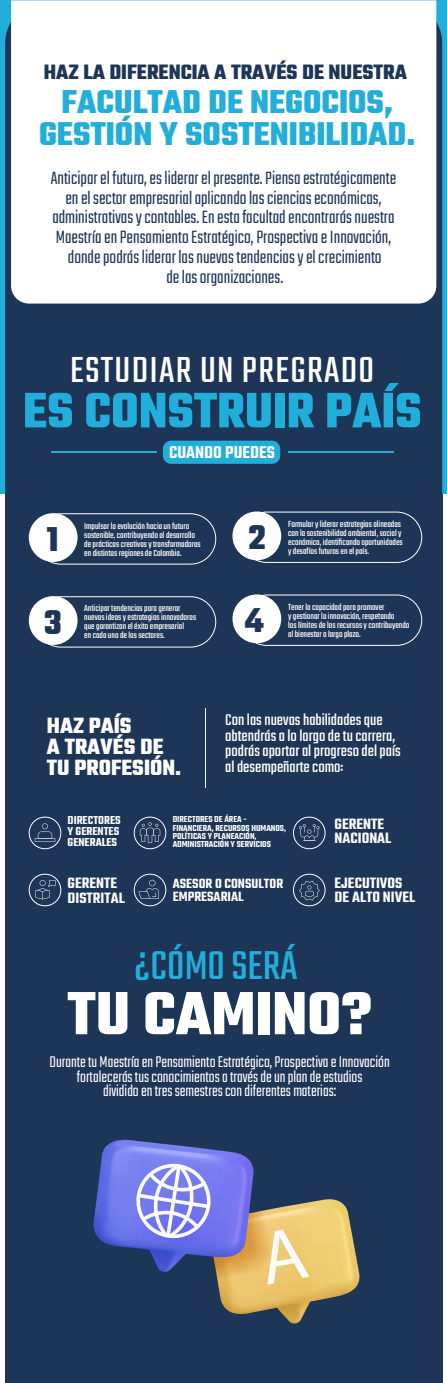
<style>
.page{position:relative;width:447px;height:1383px;background:#fff}
.page>*{position:absolute;margin:0;border:0;box-sizing:border-box;transform-origin:0 0}
.t1{font:700 65.7px "Teko";color:#fff}
.t2{font:700 53.85px "Teko";color:#22aeda}
.t3{font:44.47px "Teko";color:#22aeda}
.t4{font:39.97px "Teko";letter-spacing:.03em;color:#fff}
.t5{font:700 37.2px "Teko";color:#1d3556}
.t6{font:700 35.62px/31.2px "Teko";color:#22aeda;text-align:center}
.t7{font:700 23.85px/21.1px "Teko";color:#fff}
.t8{font:700 22.5px "Teko";color:#1d3556}
.t9{font:300 19.73px/19.7px "Teko";color:#1d3556;text-align:center}
.t10{font:600 18.6px "Teko";color:#fff}
.t11{font:17.25px/15.8px "Teko";color:#fff}
.t12{font:300 17.17px/14.8px "Teko";color:#fff;text-align:center}
.t13{font:600 16.35px/14.5px "Teko";color:#fff}
.t14{font:600 14.62px/12.9px "Teko";color:#fff}
.t15{font:600 12.6px/11.2px "Teko";color:#fff}
.t16{font:9.75px/9px "Teko";color:#fff}
.t17{font:600 9.45px/8.3px "Teko";color:#fff}
</style>
<div class="page">
<div style="left:5px;top:480px;width:437px;height:902px;background:#1d3556"></div>
<div style="left:0;top:0;width:447px;height:493px;background:#22aeda"></div>
<div style="left:5px;top:1px;width:437px;height:538px;background:#1d3556;border-radius:42px"></div>
<div style="left:11px;top:0;width:425px;height:303px;background:#fff"></div>
<div style="left:163px;top:440px;width:117px;height:24px;background:#22aeda;border-radius:8px"></div>
<hr style="left:51px;top:451px;width:106px;height:1px;background:#22aeda">
<hr style="left:288px;top:451px;width:106px;height:1px;background:#22aeda">
<div style="left:35px;top:513px;width:181px;height:51px;border:1px solid #fff;border-radius:25px"></div>
<div style="left:29px;top:513px;width:49px;height:49px;background:#fff;border-radius:50%"></div>
<div style="left:241px;top:512px;width:181px;height:50px;border:1px solid #fff;border-radius:25px"></div>
<div style="left:232px;top:511px;width:49px;height:49px;background:#fff;border-radius:50%"></div>
<div style="left:35px;top:596px;width:181px;height:51px;border:1px solid #fff;border-radius:25px"></div>
<div style="left:29px;top:596px;width:49px;height:49px;background:#fff;border-radius:50%"></div>
<div style="left:241px;top:595px;width:181px;height:50px;border:1px solid #fff;border-radius:25px"></div>
<div style="left:232px;top:594px;width:49px;height:49px;background:#fff;border-radius:50%"></div>
<hr style="left:206px;top:708px;width:1px;height:79px;background:#fff">
<div style="left:29px;top:816px;width:32px;height:33px;border:1px solid #fff;border-radius:50%"></div>
<div style="left:134px;top:816px;width:32px;height:33px;border:1px solid #fff;border-radius:50%"></div>
<div style="left:293px;top:816px;width:32px;height:33px;border:1px solid #fff;border-radius:50%"></div>
<svg style="left:93px;top:1139px;width:266px;height:184px"></svg>
<div style="left:29px;top:873px;width:32px;height:33px;border:1px solid #fff;border-radius:50%"></div>
<div style="left:134px;top:873px;width:32px;height:33px;border:1px solid #fff;border-radius:50%"></div>
<div style="left:293px;top:873px;width:32px;height:33px;border:1px solid #fff;border-radius:50%"></div>
<svg style="left:35px;top:823px;width:20px;height:18px"></svg>
<svg style="left:35px;top:880px;width:21px;height:19px"></svg>
<svg style="left:140px;top:822px;width:20px;height:20px"></svg>
<svg style="left:139px;top:879px;width:20px;height:19px"></svg>
<svg style="left:299px;top:824px;width:21px;height:17px"></svg>
<svg style="left:299px;top:880px;width:21px;height:20px"></svg>
<h3 class="t8" style="left:44px;top:58px;width:365px">HAZ LA DIFERENCIA A TRAVÉS DE NUESTRA</h3>
<h3 class="t6" style="left:39px;top:89px;width:378px">FACULTAD DE NEGOCIOS,<br>GESTIÓN Y SOSTENIBILIDAD.</h3>
<p class="t9" style="left:51px;top:169px;width:347px">Anticipar el futuro, es liderar el presente. Piensa estratégicamente en el sector empresarial aplicando las ciencias económicas, administrativas y contables. En esta facultad encontrarás nuestra Maestría en Pensamiento Estratégico, Prospectiva e Innovación, donde podrás liderar las nuevas tendencias y el crecimiento<br>de las organizaciones.</p>
<h3 class="t4" style="left:70px;top:347px;width:306px">ESTUDIAR UN PREGRADO</h3>
<h2 class="t2" style="left:23px;top:376px;width:400px">ES CONSTRUIR PAÍS</h2>
<h3 class="t10" style="left:169px;top:440px;width:107px">CUANDO PUEDES</h3>
<p class="t16" style="left:84px;top:522px;width:118px">Impulsar la evolución hacia un futuro sostenible, contribuyendo al desarrollo de prácticas creativas y transformadoras en distintas regiones de Colombia.</p>
<h3 class="t5" style="left:47px;top:515px;width:14px">1</h3>
<h3 class="t5" style="left:248px;top:513px;width:19px">2</h3>
<p class="t16" style="left:288px;top:520px;width:116px">Formular y liderar estrategias alineadas con la sostenibilidad ambiental, social y económica, identificando oportunidades y desafíos futuros en el país.</p>
<p class="t16" style="left:84px;top:604px;width:113px">Anticipar tendencias para generar nuevas ideas y estrategias innovadoras que garantizan el éxito empresarial<br>en cada uno de los sectores.</p>
<h3 class="t5" style="left:44px;top:598px;width:19px">3</h3>
<h3 class="t5" style="left:245px;top:596px;width:20px">4</h3>
<p class="t16" style="left:288px;top:603px;width:123px">Tener la capacidad para promover<br>y gestionar la innovación, respetando<br>los límites de los recursos y contribuyendo al bienestar a largo plazo.</p>
<h3 class="t7" style="left:47px;top:716px;width:136px">HAZ PAÍS<br>A TRAVÉS DE<br>TU PROFESIÓN.</h3>
<h3 class="t11" style="left:225px;top:713px;width:177px">Con las nuevas habilidades que obtendrás a lo largo de tu carrera, podrás aportar al progreso del país al desempeñarte como:</h3>
<p class="t17" style="left:173px;top:815px;width:115px">DIRECTORES DE ÁREA -<br>FINANCIERA, RECURSOS HUMANOS,<br>POLÍTICAS Y PLANEACIÓN,<br>ADMINISTRACIÓN Y SERVICIOS</p>
<p class="t15" style="left:68px;top:815px;width:55px">DIRECTORES<br>Y GERENTES<br>GENERALES</p>
<h3 class="t13" style="left:335px;top:817px;width:58px">GERENTE<br>NACIONAL</h3>
<h3 class="t13" style="left:68px;top:877px;width:59px">GERENTE<br>DISTRITAL</h3>
<h3 class="t13" style="left:335px;top:876px;width:82px">EJECUTIVOS<br>DE ALTO NIVEL</h3>
<h3 class="t14" style="left:173px;top:878px;width:112px">ASESOR O CONSULTOR<br>EMPRESARIAL</h3>
<h3 class="t3" style="left:135px;top:941px;width:164px">¿CÓMO SERÁ</h3>
<h1 class="t1" style="left:67px;top:971px;width:306px">TU CAMINO?</h1>
<h3 class="t12" style="left:50px;top:1055px;width:342px">Durante tu Maestría en Pensamiento Estratégico, Prospectiva e Innovación fortalecerás tus conocimientos a través de un plan de estudios<br>dividido en tres semestres con diferentes materias:</h3>
</div>
